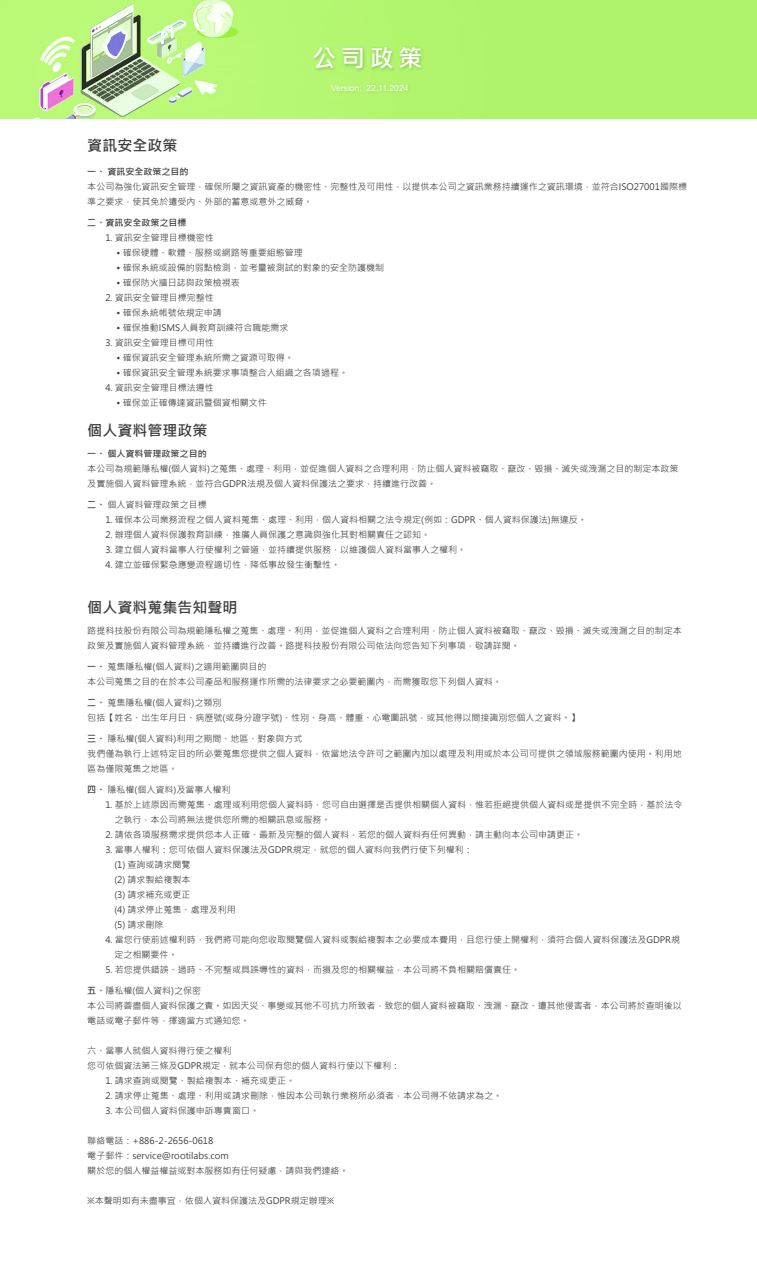
<style>
.page{position:relative;width:757px;height:1286px;background:#fff}
.page>*{position:absolute;margin:0;border:0;box-sizing:border-box;transform-origin:0 0}
.t1{font:700 24px "Microsoft Jheng Hei";color:#fff}
.t2{font:700 15px "Microsoft Jheng Hei";color:#3d3d3d}
.t3{font:9px/15px "Microsoft Jheng Hei";color:#3d3d3d}
.t4{font:700 9px "Microsoft Jheng Hei";color:#3d3d3d}
.t5{font:8.5px "Arial";color:#fff}
.s1{font-weight:700}
</style>
<div class="page">
<img style="left:0;top:0;width:756px;height:118px">
<img style="left:308px;top:42px;width:124px;height:37px">
<img style="left:327px;top:80px;width:86px;height:19px">
<h1 class="t1" style="left:312px;top:43px;width:112px">公司政策</h1>
<p class="t5" style="left:331px;top:82px;width:79px">Version: 22.11.2024</p>
<h2 class="t2" style="left:87px;top:136px;width:91px">資訊安全政策</h2>
<p class="t4" style="left:87px;top:166px;width:103px">一、 資訊安全政策之目的</p>
<p class="t3" style="left:87px;top:179px;width:601px">本公司為強化資訊安全管理，確保所屬之資訊資產的機密性、完整性及可用性，以提供本公司之資訊業務持續運作之資訊環境，並符合ISO27001國際標準之要求，使其免於遭受內、外部的蓄意或意外之威脅。</p>
<p class="t4" style="left:87px;top:217px;width:100px">二、資訊安全政策之目標</p>
<p class="t3" style="left:105px;top:230px;width:110px">1. 資訊安全管理目標機密性</p>
<p class="t3" style="left:116px;top:245px;width:188px">• 確保硬體、軟體、服務或網路等重要組態管理</p>
<p class="t3" style="left:116px;top:260px;width:269px">• 確保系統或設備的弱點檢測，並考量被測試的對象的安全防護機制</p>
<p class="t3" style="left:116px;top:275px;width:125px">• 確保防火牆日誌與政策檢視表</p>
<p class="t3" style="left:105px;top:290px;width:110px">2. 資訊安全管理目標完整性</p>
<p class="t3" style="left:116px;top:305px;width:107px">• 確保系統帳號依規定申請</p>
<p class="t3" style="left:116px;top:320px;width:173px">• 確保推動ISMS人員教育訓練符合職能需求</p>
<p class="t3" style="left:105px;top:335px;width:110px">3. 資訊安全管理目標可用性</p>
<p class="t3" style="left:116px;top:350px;width:179px">• 確保資訊安全管理系統所需之資源可取得。</p>
<p class="t3" style="left:116px;top:365px;width:233px">• 確保資訊安全管理系統要求事項整合入組織之各項過程。</p>
<p class="t3" style="left:105px;top:380px;width:110px">4. 資訊安全管理目標法遵性</p>
<p class="t3" style="left:116px;top:395px;width:152px">• 確保並正確傳達資訊暨個資相關文件</p>
<h2 class="t2" style="left:87px;top:421px;width:121px">個人資料管理政策</h2>
<p class="t4" style="left:87px;top:448px;width:121px">一、 個人資料管理政策之目的</p>
<p class="t3" style="left:87px;top:461px;width:592px">本公司為規範隱私權(個人資料)之蒐集、處理、利用，並促進個人資料之合理利用，防止個人資料被竊取、竄改、毀損、滅失或洩漏之目的制定本政策及實施個人資料管理系統，並符合GDPR法規及個人資料保護法之要求，持續進行改善。</p>
<p class="t3" style="left:87px;top:497px;width:121px"><span class="s1">二、</span> 個人資料管理政策之目標</p>
<p class="t3" style="left:105px;top:512px;width:482px">1. 確保本公司業務流程之個人資料蒐集、處理、利用，個人資料相關之法令規定(例如：GDPR、個人資料保護法)無違反。</p>
<p class="t3" style="left:105px;top:527px;width:326px">2. 辦理個人資料保護教育訓練，推廣人員保護之意識與強化其對相關責任之認知。</p>
<p class="t3" style="left:105px;top:542px;width:362px">3. 建立個人資料當事人行使權利之管道，並持續提供服務，以維護個人資料當事人之權利。</p>
<p class="t3" style="left:105px;top:557px;width:236px">4. 建立並確保緊急應變流程適切性，降低事故發生衝擊性。</p>
<h2 class="t2" style="left:87px;top:598px;width:151px">個人資料蒐集告知聲明</h2>
<p class="t3" style="left:87px;top:623px;width:596px">路提科技股份有限公司為規範隱私權之蒐集、處理、利用，並促進個人資料之合理利用，防止個人資料被竊取、竄改、毀損、滅失或洩漏之目的制定本政策及實施個人資料管理系統，並持續進行改善。路提科技股份有限公司依法向您告知下列事項，敬請詳閱。</p>
<p class="t3" style="left:87px;top:659px;width:416px"><span class="s1">一、</span> 蒐集隱私權(個人資料)之適用範圍與目的<br>本公司蒐集之目的在於本公司產品和服務運作所需的法律要求之必要範圍內，而需獲取您下列個人資料。</p>
<p class="t3" style="left:87px;top:695px;width:493px"><span class="s1">二、</span> 蒐集隱私權(個人資料)之類別<br>包括【姓名、出生年月日、病歷號(或身分證字號)、性別、身高、體重、心電圖訊號，或其他得以間接識別您個人之資料。】</p>
<p class="t3" style="left:87px;top:731px;width:596px"><span class="s1">三、</span> 隱私權(個人資料)利用之期間、地區、對象與方式<br>我們僅為執行上述特定目的所必要蒐集您提供之個人資料，依當地法令許可之範圍內加以處理及利用或於本公司可提供之領域服務範圍內使用。利用地區為僅限蒐集之地區。</p>
<p class="t3" style="left:87px;top:782px;width:145px"><span class="s1">四、</span> 隱私權(個人資料)及當事人權利</p>
<p class="t3" style="left:114px;top:797px;width:569px;text-indent:-9px">1. 基於上述原因而需蒐集、處理或利用您個人資料時，您可自由選擇是否提供相關個人資料，惟若拒絕提供個人資料或是提供不完全時，基於法令之執行，本公司將無法提供您所需的相關訊息或服務。</p>
<p class="t3" style="left:105px;top:827px;width:479px">2. 請依各項服務需求提供您本人正確、最新及完整的個人資料，若您的個人資料有任何異動，請主動向本公司申請更正。</p>
<p class="t3" style="left:114px;top:842px;width:360px;text-indent:-9px">3. 當事人權利：您可依個人資料保護法及GDPR規定，就您的個人資料向我們行使下列權利：(1) 查詢或請求閱覽<br>(2) 請求製給複製本<br>(3) 請求補充或更正<br>(4) 請求停止蒐集、處理及利用<br>(5) 請求刪除</p>
<p class="t3" style="left:114px;top:932px;width:567px;text-indent:-9px">4. 當您行使前述權利時，我們將可能向您收取閱覽個人資料或製給複製本之必要成本費用，且您行使上開權利，須符合個人資料保護法及GDPR規定之相關要件。</p>
<p class="t3" style="left:105px;top:962px;width:416px">5. 若您提供錯誤、過時、不完整或具誤導性的資料，而損及您的相關權益，本公司將不負相關賠償責任。</p>
<p class="t3" style="left:87px;top:983px;width:596px"><span class="s1">五、</span>隱私權(個人資料)之保密<br>本公司將善盡個人資料保護之責。如因天災、事變或其他不可抗力所致者，致您的個人資料被竊取、洩漏、竄改、遭其他侵害者，本公司將於查明後以電話或電子郵件等，擇適當方式通知您。</p>
<p class="t3" style="left:87px;top:1043px;width:314px">六、當事人就個人資料得行使之權利<br>您可依個資法第三條及GDPR規定，就本公司保有您的個人資料行使以下權利：</p>
<p class="t3" style="left:105px;top:1073px;width:191px">1. 請求查詢或閱覽、製給複製本、補充或更正。</p>
<p class="t3" style="left:105px;top:1088px;width:398px">2. 請求停止蒐集、處理、利用或請求刪除，惟因本公司執行業務所必須者，本公司得不依請求為之。</p>
<p class="t3" style="left:105px;top:1103px;width:155px">3. 本公司個人資料保護申訴專責窗口。</p>
<p class="t3" style="left:87px;top:1133px;width:263px">聯絡電話：+886-2-2656-0618<br>電子郵件：service@rootilabs.com<br>關於您的個人權益權益或對本服務如有任何疑慮，請與我們連絡。</p>
<p class="t3" style="left:87px;top:1193px;width:248px">※本聲明如有未盡事宜，依個人資料保護法及GDPR規定辦理※</p>
</div>
